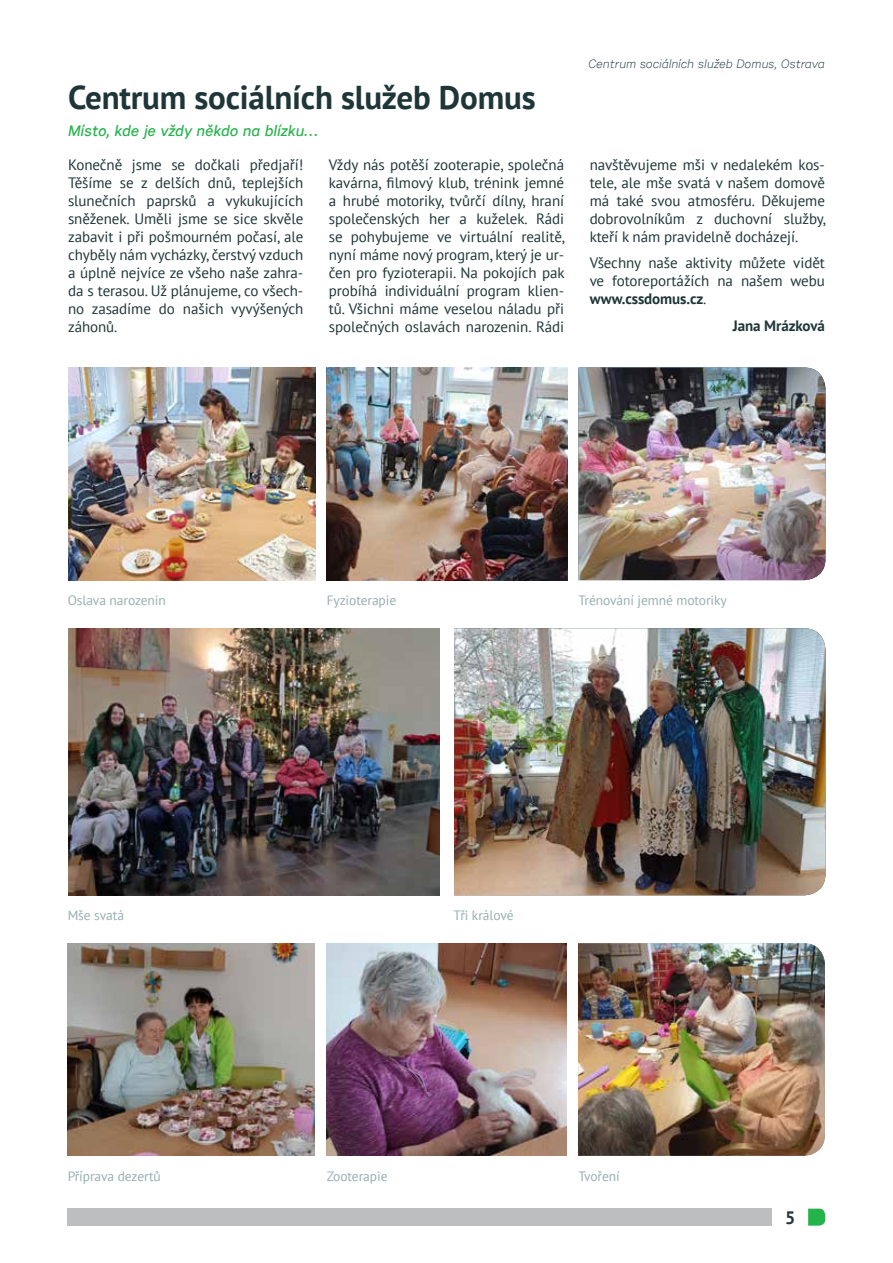
<style>
.page{position:relative;width:893px;height:1263px;background:#fff}
.page>*{position:absolute;margin:0;border:0;box-sizing:border-box;transform-origin:0 0}
.t1{font:700 33px "PT Sans";letter-spacing:-.005em;color:#1f3638}
.t2{font:700 18px "PT Sans";color:#1f3638}
.t3{font:15px/18px "PT Sans";letter-spacing:-.005em;color:#1f3638;text-align:justify}
.t4{font:italic 700 15px "Urban Grotesk Li Se";color:#25b34b}
.t5{font:700 15px "PT Sans";letter-spacing:-.005em;color:#1f3638}
.t6{font:13.5px "PT Sans";letter-spacing:-.005em;color:#96afb1}
.t7{font:italic 12px "Urban Grotesk Li Se";color:#1f3638}
.s1{font-weight:700}
</style>
<div class="page">
<svg style="left:808px;top:1208px;width:17px;height:17px"></svg>
<div style="left:68px;top:1208px;width:704px;height:17px;background:#bcbec0"></div>
<img style="left:68px;top:628px;width:372px;height:267px">
<img style="left:68px;top:367px;width:247px;height:213px">
<img style="left:327px;top:367px;width:240px;height:213px">
<img style="left:578px;top:367px;width:247px;height:213px">
<img style="left:68px;top:943px;width:247px;height:213px">
<img style="left:326px;top:943px;width:240px;height:213px">
<img style="left:578px;top:943px;width:247px;height:213px">
<img style="left:454px;top:628px;width:371px;height:267px">
<h1 class="t1" style="left:68px;top:76px;width:469px">Centrum sociálních služeb Domus</h1>
<p class="t4" style="left:68px;top:121px;width:252px">Místo, kde je vždy někdo na blízku…</p>
<p class="t7" style="left:588px;top:56px;width:238px">Centrum sociálních služeb Domus, Ostrava</p>
<p class="t3" style="left:68px;top:155px;width:237px">Konečně jsme se dočkali předjaří!<br>Těšíme se z delších dnů, teplejších slunečních paprsků a vykukujících sněženek. Uměli jsme se sice skvěle zabavit i při pošmourném počasí, ale chyběly nám vycházky, čerstvý vzduch a úplně nejvíce ze všeho naše zahra&shy;da s terasou. Už plánujeme, co všech&shy;no zasadíme do našich vyvýšených záhonů.</p>
<p class="t3" style="left:329px;top:155px;width:238px">Vždy nás potěší zooterapie, společná kavárna, filmový klub, trénink jemné a hrubé motoriky, tvůrčí dílny, hraní společenských her a kuželek. Rádi se pohybujeme ve virtuální realitě, nyní máme nový program, který je ur&shy;čen pro fyzioterapii. Na pokojích pak probíhá individuální program klien&shy;tů. Všichni máme veselou náladu při společných oslavách narozenin. Rádi</p>
<p class="t3" style="left:590px;top:155px;width:238px">navštěvujeme mši v nedalekém kos&shy;tele, ale mše svatá v našem domově má také svou atmosféru. Děkujeme dobrovolníkům z duchovní služby, kteří k nám pravidelně docházejí.</p>
<p class="t3" style="left:590px;top:254px;width:237px">Všechny naše aktivity můžete vidět ve fotoreportážích na našem webu <span class="s1">www.cssdomus.cz</span>.</p>
<p class="t5" style="left:733px;top:315px;width:94px">Jana Mrázková</p>
<p class="t6" style="left:68px;top:591px;width:100px">Oslava narozenin</p>
<p class="t6" style="left:327px;top:591px;width:71px">Fyzioterapie</p>
<p class="t6" style="left:578px;top:591px;width:150px">Trénování jemné motoriky</p>
<p class="t6" style="left:68px;top:907px;width:58px">Mše svatá</p>
<p class="t6" style="left:453px;top:907px;width:62px">Tři králové</p>
<p class="t6" style="left:68px;top:1167px;width:95px">Příprava dezertů</p>
<p class="t6" style="left:327px;top:1167px;width:62px">Zooterapie</p>
<p class="t6" style="left:578px;top:1167px;width:43px">Tvoření</p>
<p class="t2" style="left:785px;top:1206px;width:12px">5</p>
</div>
